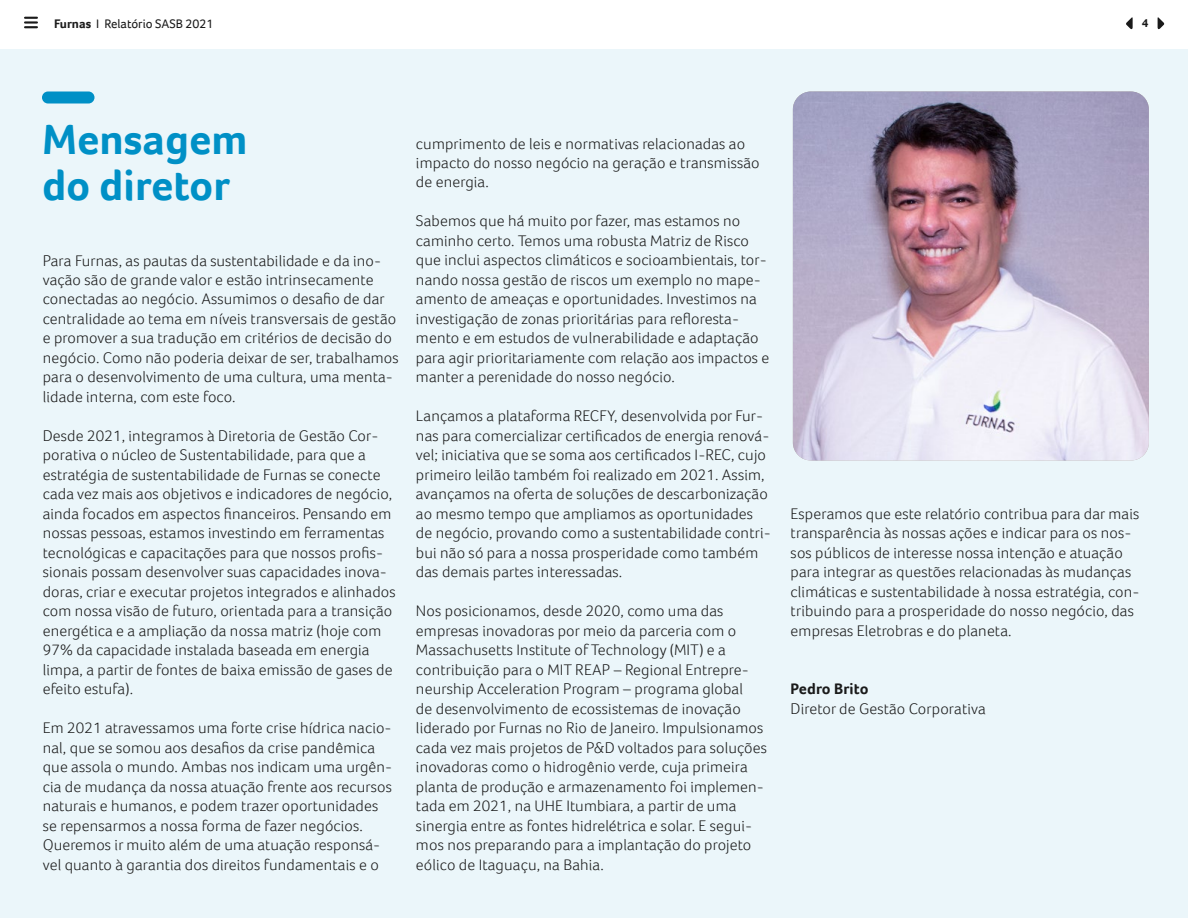
<style>
.page{position:relative;width:1188px;height:918px;background:#ebf6fa}
.page>*{position:absolute;margin:0;border:0;box-sizing:border-box;transform-origin:0 0}
.t1{font:700 43.5px/46.5px "Foco";color:#0090c6}
.t2{font:300 15.75px/19.5px "Foco";letter-spacing:.01em;color:#1a1a1a}
.t3{font:700 15.75px "Foco";letter-spacing:.01em;color:#1a1a1a}
.t4{font:12.75px "Foco";color:#1a1a1a}
.t5{font:700 12px "Foco";color:#1a1a1a}
.s1{font-weight:700}
</style>
<div class="page">
<div style="left:42px;top:92px;width:52px;height:12px;background:#0090c6;border-radius:6px"></div>
<img style="left:793px;top:92px;width:356px;height:368px">
<div style="left:0;top:0;width:1188px;height:49px;background:#fff"></div>
<svg style="left:25px;top:17px;width:12px;height:11px"></svg>
<svg style="left:1126px;top:17px;width:7px;height:13px"></svg>
<svg style="left:1158px;top:17px;width:6px;height:13px"></svg>
<p class="t4" style="left:54px;top:15px;width:161px"><span class="s1">Furnas</span> I Relatório SASB 2021</p>
<p class="t5" style="left:1142px;top:15px;width:8px">4</p>
<h1 class="t1" style="left:42px;top:115px;width:207px">Mensagem do diretor</h1>
<p class="t2" style="left:43px;top:250px;width:358px">Para Furnas, as pautas da sustentabilidade e da ino&shy;vação são de grande valor e estão intrinsecamente conectadas ao negócio. Assumimos o desafio de dar centralidade ao tema em níveis transversais de gestão e promover a sua tradução em critérios de decisão do negócio. Como não poderia deixar de ser, trabalhamos para o desenvolvimento de uma cultura, uma menta&shy;lidade interna, com este foco.</p>
<p class="t2" style="left:43px;top:426px;width:354px">Desde 2021, integramos à Diretoria de Gestão Cor&shy;porativa o núcleo de Sustentabilidade, para que a estratégia de sustentabilidade de Furnas se conecte cada vez mais aos objetivos e indicadores de negócio, ainda focados em aspectos financeiros. Pensando em nossas pessoas, estamos investindo em ferramentas tecnológicas e capacitações para que nossos profis&shy;sionais possam desenvolver suas capacidades inova&shy;doras, criar e executar projetos integrados e alinhados com nossa visão de futuro, orientada para a transição energética e a ampliação da nossa matriz (hoje com 97% da capacidade instalada baseada em energia limpa, a partir de fontes de baixa emissão de gases de efeito estufa).</p>
<p class="t2" style="left:43px;top:718px;width:351px">Em 2021 atravessamos uma forte crise hídrica nacio&shy;nal, que se somou aos desafios da crise pandêmica que assola o mundo. Ambas nos indicam uma urgên&shy;cia de mudança da nossa atuação frente aos recursos naturais e humanos, e podem trazer oportunidades se repensarmos a nossa forma de fazer negócios.<br>Queremos ir muito além de uma atuação responsá&shy;vel quanto à garantia dos direitos fundamentais e o</p>
<p class="t2" style="left:416px;top:133px;width:345px">cumprimento de leis e normativas relacionadas ao impacto do nosso negócio na geração e transmissão de energia.</p>
<p class="t2" style="left:416px;top:211px;width:355px">Sabemos que há muito por fazer, mas estamos no caminho certo. Temos uma robusta Matriz de Risco que inclui aspectos climáticos e socioambientais, tor&shy;nando nossa gestão de riscos um exemplo no mape&shy;amento de ameaças e oportunidades. Investimos na investigação de zonas prioritárias para refloresta&shy;mento e em estudos de vulnerabilidade e adaptação para agir prioritariamente com relação aos impactos e manter a perenidade do nosso negócio.</p>
<p class="t2" style="left:416px;top:406px;width:356px">Lançamos a plataforma RECFY, desenvolvida por Fur&shy;nas para comercializar certificados de energia renová&shy;vel; iniciativa que se soma aos certificados I-REC, cujo primeiro leilão também foi realizado em 2021. Assim, avançamos na oferta de soluções de descarbonização ao mesmo tempo que ampliamos as oportunidades de negócio, provando como a sustentabilidade contri&shy;bui não só para a nossa prosperidade como também das demais partes interessadas.</p>
<p class="t2" style="left:416px;top:601px;width:353px">Nos posicionamos, desde 2020, como uma das empresas inovadoras por meio da parceria com o Massachusetts Institute of Technology (MIT) e a contribuição para o MIT REAP – Regional Entrepre&shy;neurship Acceleration Program – programa global<br>de desenvolvimento de ecossistemas de inovação liderado por Furnas no Rio de Janeiro. Impulsionamos cada vez mais projetos de P&amp;D voltados para soluções inovadoras como o hidrogênio verde, cuja primeira planta de produção e armazenamento foi implemen&shy;tada em 2021, na UHE Itumbiara, a partir de uma sinergia entre as fontes hidrelétrica e solar. E segui&shy;mos nos preparando para a implantação do projeto eólico de Itaguaçu, na Bahia.</p>
<p class="t2" style="left:791px;top:504px;width:350px">Esperamos que este relatório contribua para dar mais transparência às nossas ações e indicar para os nos&shy;sos públicos de interesse nossa intenção e atuação para integrar as questões relacionadas às mudanças climáticas e sustentabilidade à nossa estratégia, con&shy;tribuindo para a prosperidade do nosso negócio, das empresas Eletrobras e do planeta.</p>
<p class="t3" style="left:791px;top:679px;width:79px">Pedro Brito</p>
<p class="t2" style="left:791px;top:699px;width:197px">Diretor de Gestão Corporativa</p>
</div>
